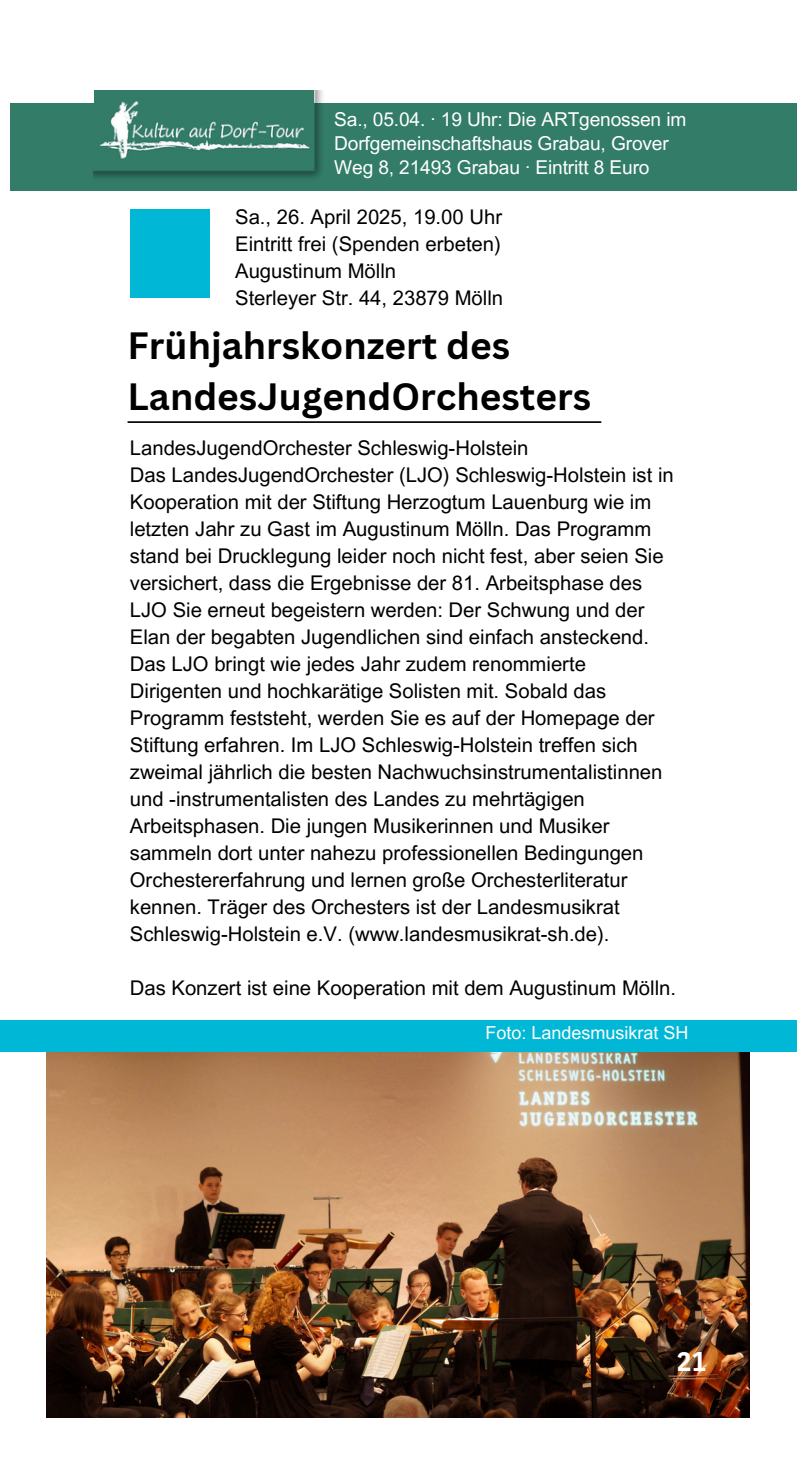
<style>
.page{position:relative;width:797px;height:1467px;background:#fff}
.page>*{position:absolute;margin:0;border:0;box-sizing:border-box;transform-origin:0 0}
.t1{font:700 37.12px/50.6px "Canva Sans";color:#000}
.t2{font:700 27px "IBM Plex Sans Cond";color:#fff}
.t3{font:20.25px/27px "Arial MT Pro";color:#000}
.t4{font:19.12px/23.8px "Arial MT Pro";letter-spacing:-.005em;color:#fff}
.t5{font:18px "Arial MT Pro";color:#fff}
</style>
<div class="page">
<img style="left:47px;top:1052px;width:702px;height:365px">
<div style="left:0;top:1020px;width:796px;height:32px;background:#00b8d6"></div>
<div style="left:130px;top:209px;width:79px;height:89px;background:#00b8d6"></div>
<div style="left:11px;top:103px;width:785px;height:88px;background:#337d68"></div>
<img style="left:93px;top:90px;width:230px;height:88px">
<img style="left:94px;top:90px;width:219px;height:75px">
<hr style="left:127px;top:421px;width:474px;height:2px;background:#000">
<h2 class="t4" style="left:334px;top:110px;width:353px">Sa., 05.04. · 19 Uhr: Die ARTgenossen im<br>Dorfgemeinschaftshaus Grabau, Grover<br>Weg 8, 21493 Grabau · Eintritt 8 Euro</h2>
<h3 class="t3" style="left:235px;top:206px;width:269px">Sa., 26. April 2025, 19.00 Uhr<br>Eintritt frei (Spenden erbeten)<br>Augustinum Mölln<br>Sterleyer Str. 44, 23879 Mölln</h3>
<p class="t1" style="left:127px;top:319px;width:465px">Frühjahrskonzert des<br>LandesJugendOrchesters</p>
<p class="t3" style="left:130px;top:436px;width:545px">LandesJugendOrchester Schleswig-Holstein<br>Das LandesJugendOrchester (LJO) Schleswig-Holstein ist in Kooperation mit der Stiftung Herzogtum Lauenburg wie im letzten Jahr zu Gast im Augustinum Mölln. Das Programm stand bei Drucklegung leider noch nicht fest, aber seien Sie versichert, dass die Ergebnisse der 81. Arbeitsphase des LJO Sie erneut begeistern werden: Der Schwung und der Elan der begabten Jugendlichen sind einfach ansteckend.<br>Das LJO bringt wie jedes Jahr zudem renommierte Dirigenten und hochkarätige Solisten mit. Sobald das Programm feststeht, werden Sie es auf der Homepage der Stiftung erfahren. Im LJO Schleswig-Holstein treffen sich zweimal jährlich die besten Nachwuchsinstrumentalistinnen und -instrumentalisten des Landes zu mehrtägigen Arbeitsphasen. Die jungen Musikerinnen und Musiker sammeln dort unter nahezu professionellen Bedingungen Orchestererfahrung und lernen große Orchesterliteratur kennen. Träger des Orchesters ist der Landesmusikrat Schleswig-Holstein e.V. (www.landesmusikrat-sh.de).</p>
<p class="t3" style="left:130px;top:976px;width:547px">Das Konzert ist eine Kooperation mit dem Augustinum Mölln.</p>
<h1 class="t5" style="left:485px;top:1026px;width:205px">Foto: Landesmusikrat SH</h1>
<h3 class="t2" style="left:676px;top:1343px;width:31px">21</h3>
</div>
